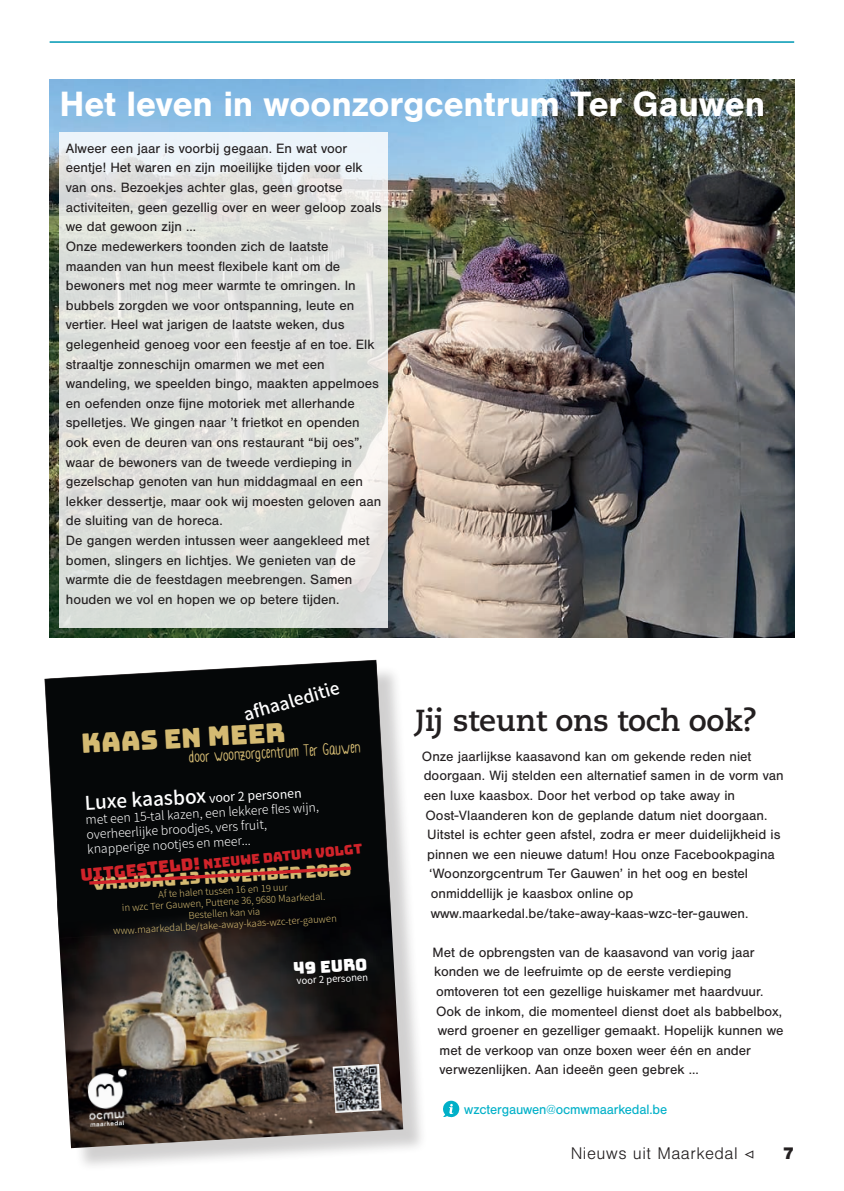
<style>
.page{position:relative;width:844px;height:1191px;background:#fff}
.page>*{position:absolute;margin:0;border:0;box-sizing:border-box;transform-origin:0 0}
.t1{font:700 36.4px "Nimbus San";letter-spacing:-.01em;color:#fff}
.t2{font:700 30.45px "Caecilia LT Std";letter-spacing:-.01em;color:#231f20}
.t3{font:26.78px "Bungee";color:#d4ba72}
.t4{font:22.4px "Lunes";color:#d4ba72}
.t5{font:300 17.5px "Nimbus San";letter-spacing:.03em;color:#231f20}
.t6{font:900 17.5px "Nimbus San";color:#231f20}
.t7{font:500 17.32px "Noto Sans TC";color:#fff}
.t8{font:16.8px "Bungee";color:#d4ba72}
.t9{font:16.45px "Bungee";color:#fff}
.t10{font:14px/19.6px "Nimbus San";color:#231f20}
.t11{font:14px "Nimbus San";letter-spacing:-.01em;color:#00b0c8}
.t12{font:13.47px "Bungee";color:#d1232a}
.t13{font:300 12.25px/14.9px "Noto Sans TC";color:#fff}
.t14{font:300 9.45px/11.4px "Noto Sans TC";color:#d4ba72;text-align:center}
.t15{font:9.45px "Noto Sans TC";color:#fff}
.s1{font-weight:500;font-size:19.07px}
.s2{font-weight:400}
.s3{font-size:16.8px}
.s4{font-family:"Minion Pro";font-weight:500}
</style>
<div class="page">
<hr style="left:50px;top:41px;width:744px;height:2px;background:#22a6be">
<img style="left:50px;top:79px;width:744px;height:558px">
<svg style="left:443px;top:1100px;width:16px;height:17px"></svg>
<svg style="left:59px;top:132px;width:329px;height:496px;background:#dee1de"></svg>
<div style="left:49px;top:665px;width:378px;height:507px;background:#231f20;opacity:.21"></div>
<img style="left:57px;top:881px;width:346px;height:267px">
<svg style="left:44px;top:659px;width:347px;height:280px;background:#191a1b"></svg>
<img style="left:87px;top:1068px;width:42px;height:59px">
<img style="left:332px;top:1064px;width:49px;height:49px">
<svg style="left:86px;top:864px;width:268px;height:22px;background:#230b0d"></svg>
<h1 class="t1" style="left:59px;top:84px;width:707px">Het leven in woonzorgcentrum Ter Gauwen</h1>
<p class="t10" style="left:66px;top:139px;width:317px">Alweer een jaar is voorbij gegaan. En wat voor eentje! Het waren en zijn moeilijke tijden voor elk van ons. Bezoekjes achter glas, geen grootse activiteiten, geen gezellig over en weer geloop zoals we dat gewoon zijn …<br>Onze medewerkers toonden zich de laatste maanden van hun meest flexibele kant om de bewoners met nog meer warmte te omringen. In bubbels zorgden we voor ontspanning, leute en vertier. Heel wat jarigen de laatste weken, dus gelegenheid genoeg voor een feestje af en toe. Elk straaltje zonneschijn omarmen we met een wandeling, we speelden bingo, maakten appelmoes en oefenden onze fijne motoriek met allerhande spelletjes. We gingen naar ’t frietkot en openden ook even de deuren van ons restaurant “bij oes”, waar de bewoners van de tweede verdieping in gezelschap genoten van hun middagmaal en een lekker dessertje, maar ook wij moesten geloven aan de sluiting van de horeca.<br>De gangen werden intussen weer aangekleed met bomen, slingers en lichtjes. We genieten van de warmte die de feestdagen meebrengen. Samen houden we vol en hopen we op betere tijden.</p>
<p class="t7" style="left:241px;top:705px;width:101px;rotate:-16deg">afhaaleditie</p>
<h3 class="t3" style="left:81px;top:728px;width:206px;rotate:-3deg">Kaas en meer</h3>
<h3 class="t4" style="left:189px;top:746px;width:173px;rotate:-3deg">door woonzorgcentrum Ter Gauwen</h3>
<p class="t13" style="left:84px;top:797px;width:235px;rotate:-3deg"><span class="s1">Luxe kaasbox</span> <span class="s2">voor 2 personen </span>met een 15-tal kazen, een lekkere fl es wijn, overheerlijke broodjes, vers fruit, knapperige nootjes en meer...</p>
<p class="t8" style="left:92px;top:873px;width:260px;rotate:-3deg">Vrijdag 13 november 2020</p>
<p class="t12" style="left:80px;top:869px;width:284px;rotate:-6deg"><span class="s3">uitgesteld!</span> nieuwe datum volgt</p>
<p class="t14" style="left:111px;top:891px;width:225px;rotate:-3deg">Af te halen tussen 16 en 19 uur<br>in wzc Ter Gauwen, Puttene 36, 9680 Maarkedal.<br>Bestellen kan via www.maarkedal.be/take-away-kaas-wzc-ter-gauwen</p>
<p class="t9" style="left:293px;top:959px;width:76px;rotate:-3deg">49 euro</p>
<p class="t15" style="left:296px;top:975px;width:73px;rotate:-3deg">voor 2 personen</p>
<h2 class="t2" style="left:415px;top:702px;width:343px">Jij steunt ons toch ook?</h2>
<p class="t10" style="left:422px;top:746px;width:331px">Onze jaarlijkse kaasavond kan om gekende reden niet</p>
<p class="t10" style="left:423px;top:766px;width:361px">doorgaan. Wij stelden een alternatief samen in de vorm van</p>
<p class="t10" style="left:423px;top:785px;width:313px">een luxe kaasbox. Door het verbod op take away in</p>
<p class="t10" style="left:425px;top:805px;width:343px">Oost-Vlaanderen kon de geplande datum niet doorgaan.</p>
<p class="t10" style="left:427px;top:825px;width:355px">Uitstel is echter geen afstel, zodra er meer duidelijkheid is</p>
<p class="t10" style="left:427px;top:844px;width:349px">pinnen we een nieuwe datum! Hou onze Facebookpagina</p>
<p class="t10" style="left:429px;top:864px;width:320px">‘Woonzorgcentrum Ter Gauwen’ in het oog en bestel</p>
<p class="t10" style="left:430px;top:883px;width:204px">onmiddellijk je kaasbox online op</p>
<p class="t10" style="left:430px;top:903px;width:319px">www.maarkedal.be/take-away-kaas-wzc-ter-gauwen.</p>
<p class="t10" style="left:432px;top:942px;width:323px">Met de opbrengsten van de kaasavond van vorig jaar</p>
<p class="t10" style="left:434px;top:962px;width:299px">konden we de leefruimte op de eerste verdieping</p>
<p class="t10" style="left:436px;top:981px;width:329px">omtoveren tot een gezellige huiskamer met haardvuur.</p>
<p class="t10" style="left:436px;top:1001px;width:347px">Ook de inkom, die momenteel dienst doet als babbelbox,</p>
<p class="t10" style="left:437px;top:1021px;width:347px">werd groener en gezelliger gemaakt. Hopelijk kunnen we</p>
<p class="t10" style="left:439px;top:1040px;width:313px">met de verkoop van onze boxen weer één en ander</p>
<p class="t10" style="left:439px;top:1060px;width:261px">verwezenlijken. Aan ideeën geen gebrek …</p>
<p class="t11" style="left:464px;top:1101px;width:204px">wzctergauwen@ocmwmaarkedal.be</p>
<p class="t5" style="left:570px;top:1144px;width:185px">Nieuws uit Maarkedal <span class="s4">◁</span></p>
<p class="t6" style="left:782px;top:1143px;width:13px">7</p>
</div>
